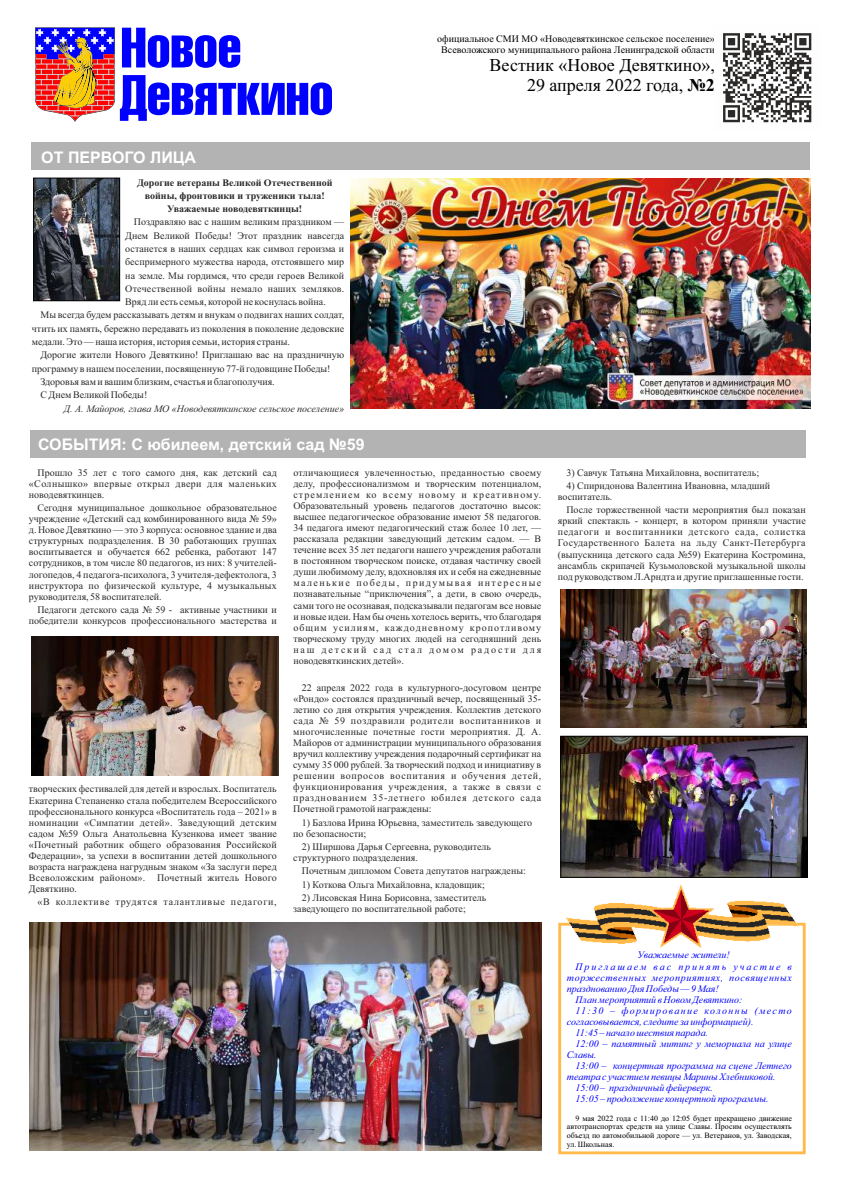
<style>
.page{position:relative;width:842px;height:1191px;background:#fff}
.page>*{position:absolute;margin:0;border:0;box-sizing:border-box;transform-origin:0 0}
.t1{font:18px/19.9px "Times New Roman";color:#000;text-align:right}
.t2{font:700 16px "Arial";color:#fff}
.t3{font:10px/11.1px "Times New Roman";color:#2b2a29;text-align:justify}
.t4{font:italic 10px "Times New Roman";color:#00f}
.t5{font:10px/11.1px "Times New Roman";color:#000;text-align:center}
.t6{font:700 10px/13.3px "Times New Roman";color:#2b2a29;text-align:center}
.t7{font:italic 10px "Times New Roman";color:#2b2a29}
.t8{font:10px "Times New Roman";letter-spacing:.075em;color:#2b2a29}
.t9{font:10px "Times New Roman";letter-spacing:.02em;color:#2b2a29}
.t10{font:italic 10px "Times New Roman";letter-spacing:.06em;color:#00f}
.t11{font:italic 10px "Times New Roman";letter-spacing:.135em;color:#00f}
.t12{font:italic 10px "Times New Roman";letter-spacing:.195em;color:#00f}
.t13{font:8px/8.9px "Times New Roman";color:#000;text-align:justify}
.s1{font-weight:700}
</style>
<div class="page">
<div style="left:558px;top:922px;width:248px;height:232px;border:3px solid #ffba4a"></div>
<img style="left:567px;top:877px;width:231px;height:71px">
<svg style="left:35px;top:27px;width:297px;height:95px"></svg>
<div style="left:31px;top:430px;width:775px;height:27px;background:#b3b3b3"></div>
<div style="left:32px;top:143px;width:778px;height:27px;background:#b3b3b3"></div>
<img style="left:723px;top:33px;width:89px;height:90px">
<img style="left:350px;top:179px;width:460px;height:230px">
<img style="left:35px;top:180px;width:83px;height:119px">
<div style="left:33px;top:178px;width:87px;height:123px;border:1px solid #000"></div>
<img style="left:30px;top:922px;width:512px;height:228px">
<img style="left:560px;top:589px;width:247px;height:138px">
<img style="left:32px;top:636px;width:246px;height:139px">
<img style="left:563px;top:738px;width:242px;height:137px">
<div style="left:561px;top:736px;width:246px;height:141px;border:1px solid #000"></div>
<h2 class="t2" style="left:41px;top:151px;width:156px">ОТ ПЕРВОГО ЛИЦА</h2>
<p class="t6" style="left:137px;top:176px;width:197px">Дорогие ветераны Великой Отечественной войны, фронтовики и труженики тыла!<br>Уважаемые новодевяткинцы!</p>
<p class="t3" style="left:134px;top:217px;width:212px">Поздравляю вас с нашим великим праздником —</p>
<p class="t3" style="left:125px;top:231px;width:220px">Днем Великой Победы! Этот праздник навсегда</p>
<p class="t3" style="left:125px;top:244px;width:220px">останется в наших сердцах как символ героизма и</p>
<p class="t3" style="left:125px;top:257px;width:220px">беспримерного мужества народа, отстоявшего мир</p>
<p class="t3" style="left:125px;top:271px;width:220px">на земле. Мы гордимся, что среди героев Великой</p>
<p class="t9" style="left:125px;top:285px;width:220px">Отечественной войны немало наших земляков.</p>
<p class="t3" style="left:125px;top:297px;width:202px">Вряд ли есть семья, которой не коснулась война.</p>
<p class="t3" style="left:40px;top:310px;width:305px">Мы всегда будем рассказывать детям и внукам о подвигах наших солдат,</p>
<p class="t3" style="left:32px;top:324px;width:314px">чтить их память, бережно передавать из поколения в поколение дедовские</p>
<p class="t3" style="left:32px;top:337px;width:259px">медали. Это — наша история, история семьи, история страны.</p>
<p class="t3" style="left:40px;top:350px;width:305px">Дорогие жители Нового Девяткино! Приглашаю вас на праздничную</p>
<p class="t3" style="left:32px;top:364px;width:300px">программу в нашем поселении, посвященную 77-й годовщине Победы!</p>
<p class="t3" style="left:40px;top:377px;width:236px">Здоровья вам и вашим близким, счастья и благополучия.</p>
<p class="t3" style="left:40px;top:390px;width:108px">С Днем Великой Победы!</p>
<p class="t7" style="left:64px;top:404px;width:282px">Д. А. Майоров, глава МО «Новодевяткинское сельское поселение»</p>
<h2 class="t2" style="left:38px;top:438px;width:328px">СОБЫТИЯ: С юбилеем, детский сад №59</h2>
<p class="t5" style="left:437px;top:34px;width:279px">официальное СМИ МО «Новодевяткинское сельское поселение»<br>Всеволожского муниципального района Ленинградской области</p>
<h1 class="t1" style="left:489px;top:57px;width:227px">Вестник «Новое Девяткино»,<br>29 апреля 2022 года, <span class="s1">№2</span></h1>
<p class="t3" style="left:29px;top:467px;width:249px;text-indent:9px">Прошло 35 лет с того самого дня, как детский сад «Солнышко» впервые открыл двери для маленьких новодевяткинцев.</p>
<p class="t3" style="left:29px;top:503px;width:249px;text-indent:9px">Сегодня муниципальное дошкольное образовательное учреждение «Детский сад комбинированного вида № 59» д. Новое Девяткино — это 3 корпуса: основное здание и два структурных подразделения. В 30 работающих группах воспитывается и обучается 662 ребенка, работают 147 сотрудников, в том числе 80 педагогов, из них: 8 учителей&shy;логопедов, 4 педагога-психолога, 3 учителя-дефектолога, 3 инструктора по физической культуре, 4 музыкальных руководителя, 58 воспитателей.</p>
<p class="t3" style="left:29px;top:605px;width:249px;text-align:right">Педагоги детского сада № 59 - активные участники и победители конкурсов профессионального мастерства и</p>
<p class="t3" style="left:29px;top:784px;width:249px">творческих фестивалей для детей и взрослых. Воспитатель Екатерина Степаненко стала победителем Всероссийского профессионального конкурса «Воспитатель года – 2021» в номинации «Симпатии детей». Заведующий детским садом №59 Ольга Анатольевна Кузенкова имеет звание «Почетный работник общего образования Российской Федерации», за успехи в воспитании детей дошкольного возраста награждена нагрудным знаком «За заслуги перед Всеволожским районом». Почетный житель Нового Девяткино.</p>
<p class="t8" style="left:37px;top:898px;width:241px">«В коллективе трудятся талантливые педагоги,</p>
<p class="t3" style="left:293px;top:467px;width:249px">отличающиеся увлеченностью, преданностью своему делу, профессионализмом и творческим потенциалом, стремлением ко всему новому и креативному.<br>Образовательный уровень педагогов достаточно высок: высшее педагогическое образование имеют 58 педагогов.<br>34 педагога имеют педагогический стаж более 10 лет, — рассказала редакции заведующий детским садом. — В течение всех 35 лет педагоги нашего учреждения работали в постоянном творческом поиске, отдавая частичку своей души любимому делу, вдохновляя их и себя на ежедневные маленькие победы, придумывая интересные познавательные “приключения”, а дети, в свою очередь, сами того не осознавая, подсказывали педагогам все новые и новые идеи. Нам бы очень хотелось верить, что благодаря общим усилиям, каждодневному кропотливому творческому труду многих людей на сегодняшний день наш детский сад стал домом радости для новодевяткинских детей».</p>
<p class="t3" style="left:293px;top:682px;width:249px;text-indent:9px">22 апреля 2022 года в культурного-досуговом центре «Рондо» состоялся праздничный вечер, посвященный 35- летию со дня открытия учреждения. Коллектив детского сада № 59 поздравили родители воспитанников и многочисленные почетные гости мероприятия. Д. А.<br>Майоров от администрации муниципального образования вручил коллективу учреждения подарочный сертификат на сумму 35 000 рублей. За творческий подход и инициативу в решении вопросов воспитания и обучения детей, функционирования учреждения, а также в связи с празднованием 35-летнего юбилея детского сада Почетной грамотой награждены:</p>
<p class="t3" style="left:293px;top:817px;width:240px;text-indent:9px">1) Базлова Ирина Юрьевна, заместитель заведующего по безопасности;</p>
<p class="t3" style="left:293px;top:842px;width:199px;text-indent:9px">2) Ширшова Дарья Сергеевна, руководитель структурного подразделения.</p>
<p class="t3" style="left:302px;top:866px;width:226px">Почетным дипломом Совета депутатов награждены:</p>
<p class="t3" style="left:302px;top:879px;width:185px">1) Коткова Ольга Михайловна, кладовщик;</p>
<p class="t3" style="left:293px;top:893px;width:195px;text-indent:9px">2) Лисовская Нина Борисовна, заместитель заведующего по воспитательной работе;</p>
<p class="t3" style="left:566px;top:467px;width:194px">3) Савчук Татьяна Михайловна, воспитатель;</p>
<p class="t3" style="left:558px;top:481px;width:214px;text-indent:9px">4) Спиридонова Валентина Ивановна, младший воспитатель.</p>
<p class="t3" style="left:558px;top:505px;width:249px;text-indent:9px">После торжественной части мероприятия был показан яркий спектакль - концерт, в котором приняли участие педагоги и воспитанники детского сада, солистка Государственного Балета на льду Санкт-Петербурга (выпускница детского сада №59) Екатерина Костромина, ансамбль скрипачей Кузьмоловской музыкальной школы под руководством Л.Арндта и другие приглашенные гости.</p>
<p class="t4" style="left:637px;top:951px;width:94px">Уважаемые жители!</p>
<p class="t12" style="left:575px;top:962px;width:218px">Приглашаем вас принять участие в</p>
<p class="t10" style="left:567px;top:973px;width:226px">торжественных мероприятиях, посвященных</p>
<p class="t4" style="left:567px;top:984px;width:153px">празднованию Дня Победы — 9 Мая!</p>
<p class="t4" style="left:575px;top:995px;width:168px">План мероприятий в Новом Девяткино:</p>
<p class="t11" style="left:575px;top:1007px;width:218px">11:30 – формирование колонны (место</p>
<p class="t4" style="left:567px;top:1018px;width:188px">согласовывается, следите за информацией).</p>
<p class="t4" style="left:575px;top:1029px;width:134px">11:45 – начало шествия парада.</p>
<p class="t4" style="left:575px;top:1040px;width:218px">12:00 – памятный митинг у мемориала на улице</p>
<p class="t4" style="left:567px;top:1051px;width:31px">Славы.</p>
<p class="t4" style="left:575px;top:1062px;width:218px">13:00 – концертная программа на сцене Летнего</p>
<p class="t4" style="left:567px;top:1073px;width:210px">театра с участием певицы Марины Хлебниковой.</p>
<p class="t4" style="left:575px;top:1084px;width:139px">15:00 – праздничный фейерверк.</p>
<p class="t4" style="left:575px;top:1095px;width:195px">15:05 – продолжение концертной программы.</p>
<p class="t13" style="left:567px;top:1114px;width:227px;text-indent:9px">9 мая 2022 года с 11:40 до 12:05 будет прекращено движение автотранспортах средств на улице Славы. Просим осуществлять объезд по автомобильной дороге — ул. Ветеранов, ул. Заводская, ул. Школьная.</p>
</div>
